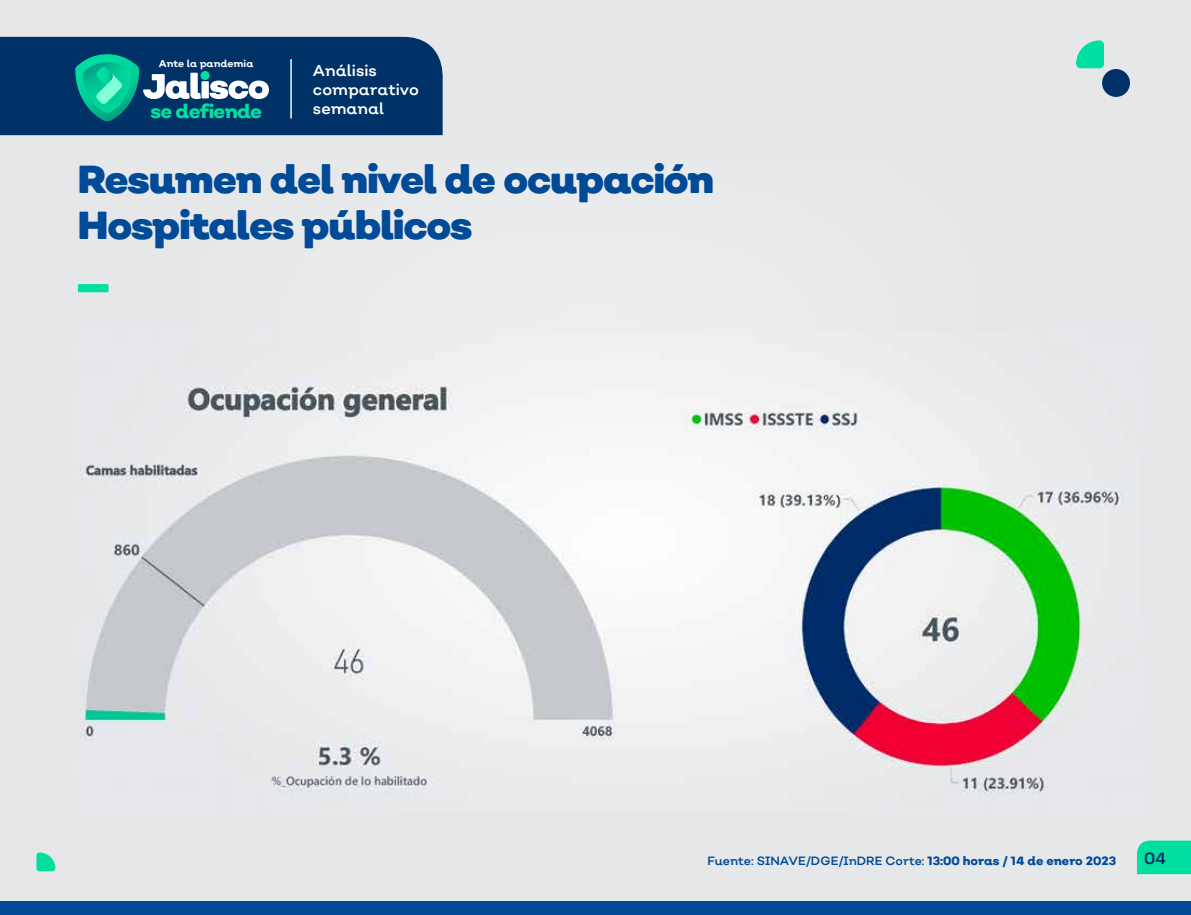
<style>
.page{position:relative;width:1191px;height:915px;background:#fff}
.page>*{position:absolute;margin:0;border:0;box-sizing:border-box;transform-origin:0 0}
.t1{font:900 50.7px "Nutmeg";color:#00df9f}
.t2{font:900 39px/45.9px "Nutmeg";letter-spacing:-.03em;color:#004a98}
.t3{font:800 19.2px "Nutmeg";letter-spacing:-.04em;color:#00df9f}
.t4{font:16.35px "Nutmeg";color:#003268}
.t5{font:15.75px/18.9px "Nutmeg";color:#fff}
.t6{font:12px "Nutmeg";color:#004a98}
.t7{font:700 9.9px "Nutmeg";color:#fff}
.s1{font-weight:800}
</style>
<div class="page">
<div style="left:0;top:0;width:1191px;height:914px;background:#e5e7e9"></div>
<div style="left:0;top:901px;width:1191px;height:13px;background:#004a98"></div>
<div style="left:0;top:37px;width:443px;height:98px;background:#003268"></div>
<hr style="left:290px;top:59px;width:2px;height:59px;background:#fff">
<div style="left:1137px;top:840px;width:54px;height:33px;background:#00df9f"></div>
<div style="left:41px;top:36px;width:134px;height:100px;background:#003268"></div>
<svg style="left:75px;top:54px;width:194px;height:67px;background:#247388"></svg>
<svg style="left:1076px;top:40px;width:28px;height:28px"></svg>
<div style="left:36px;top:852px;width:19px;height:19px;background:#00df9f;border-radius:3px"></div>
<div style="left:1102px;top:69px;width:28px;height:28px;background:#003268;border-radius:50%"></div>
<img style="left:79px;top:332px;width:1044px;height:462px">
<p class="t7" style="left:159px;top:57px;width:96px">Ante la pandemia</p>
<h3 class="t3" style="left:151px;top:99px;width:113px">se defiende</h3>
<h3 class="t5" style="left:313px;top:61px;width:107px">Análisis comparativo semanal</h3>
<h2 class="t2" style="left:78px;top:157px;width:638px">Resumen del nivel de ocupación<br>Hospitales públicos</h2>
<h1 class="t1" style="left:78px;top:228px;width:32px">_</h1>
<p class="t6" style="left:707px;top:852px;width:410px">Fuente: SINAVE/DGE/InDRE Corte: <span class="s1">13:00 horas / 14 de enero 2023</span></p>
<h3 class="t4" style="left:1144px;top:847px;width:24px">04</h3>
</div>
